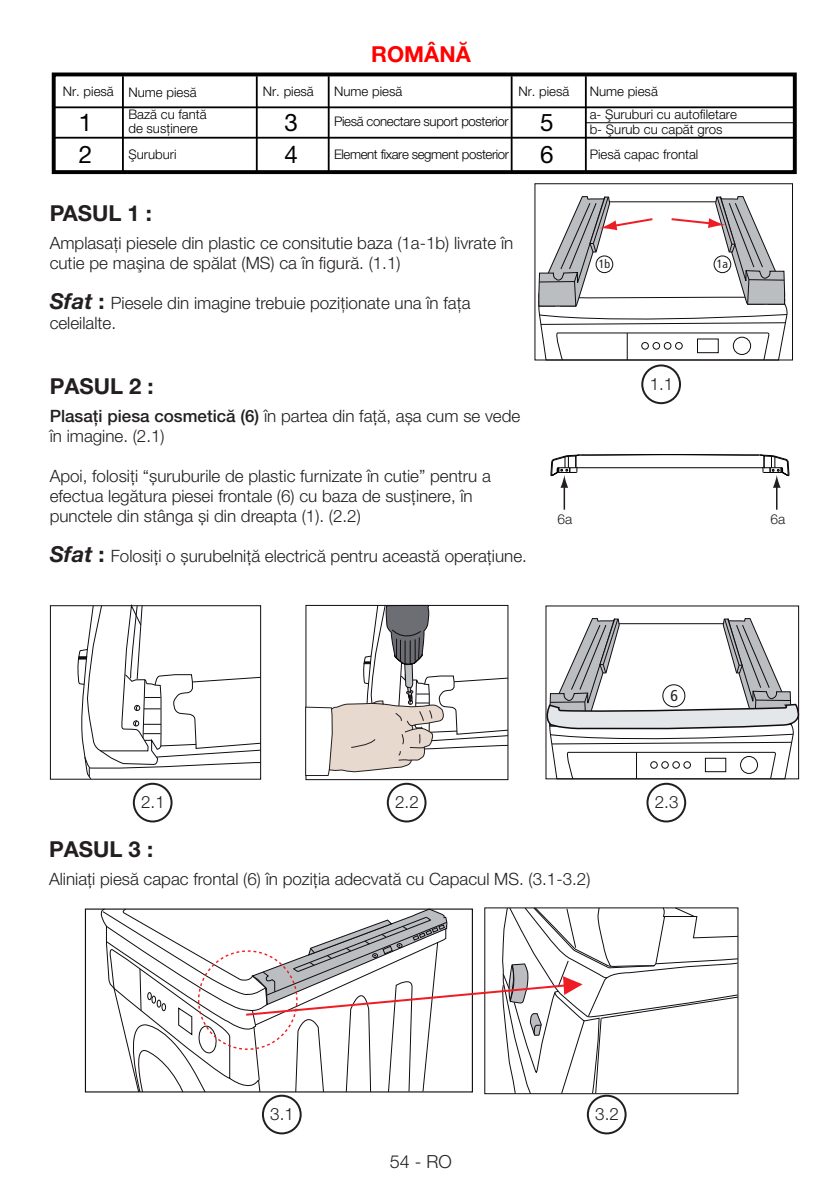
<style>
.page{position:relative;width:840px;height:1191px;background:#fff}
.page>*{position:absolute;margin:0;border:0;box-sizing:border-box;transform-origin:0 0}
.t1{font:24.2px "Helvetica Neue LT Pro";color:#000}
.Normal_Yazi__10pt{font:700 22px "Helvetica Neue LT Pro";color:#231f20}
.Normal_Yazi__10pt-2{font:700 22px "Helvetica Neue CE";color:#231f20}
.Normal_Yazi__10pt-3{font:700 22px "Helvetica Neue CE";color:#f00}
.Girintili_Yazi__10pt{font:300 18px "Helvetica Neue CE";color:#231f20}
.Normal_Yazi__10pt-4{font:300 17px/20px "Helvetica Neue LT Pro";color:#231f20}
.Normal_Yazi__10pt-5{font:300 17px/20px "Helvetica Neue CE";color:#231f20}
.t2{font:condensed 15.8px "Frutiger";color:#231f20}
.t3{font:300 13.8px "Helvetica Neue CE";color:#231f20}
.t4{font:300 13.2px/13.2px "Helvetica Neue CE";color:#000}
.t5{font:300 13.2px "Helvetica Neue CE";letter-spacing:-.025em;color:#000}
.t6{font:300 13.2px "Helvetica Neue CE";letter-spacing:-.03em;color:#000}
.t7{font:condensed 11.8px "Frutiger";color:#231f20}
.s1{font-family:"Helvetica Neue LT Pro";font-weight:700;font-style:italic;font-size:22px}
.s2{font-family:"Helvetica Neue LT Pro";font-weight:700;font-size:22px}
.s3{font-family:"Helvetica Neue CE";font-weight:500}
.s4{font-weight:700;font-style:italic;font-size:22px}
.s5{font-weight:700;font-size:22px}
</style>
<div class="page">
<div style="left:52px;top:72px;width:744px;height:102px;border:4px solid #000"></div>
<hr style="left:122px;top:76px;width:2px;height:95px;background:#000">
<hr style="left:256px;top:76px;width:1px;height:97px;background:#000">
<hr style="left:327px;top:76px;width:2px;height:97px;background:#000">
<hr style="left:510px;top:76px;width:2px;height:97px;background:#000">
<hr style="left:584px;top:76px;width:2px;height:97px;background:#000">
<hr style="left:54px;top:137px;width:739px;height:2px;background:#000">
<hr style="left:54px;top:106px;width:739px;height:2px;background:#000">
<hr style="left:585px;top:122px;width:209px;height:1px;background:#000">
<div style="left:534px;top:183px;width:258px;height:177px;border:1px solid #100b10"></div>
<svg style="left:537px;top:196px;width:250px;height:165px"></svg>
<div style="left:595px;top:256px;width:17px;height:17px;border:1px solid #100b10;border-radius:50%"></div>
<div style="left:713px;top:256px;width:17px;height:17px;border:1px solid #100b10;border-radius:50%"></div>
<svg style="left:545px;top:617px;width:254px;height:162px"></svg>
<div style="left:662px;top:684px;width:23px;height:23px;border:1px solid #100b10;border-radius:50%"></div>
<svg style="left:550px;top:454px;width:239px;height:55px"></svg>
<svg style="left:78px;top:604px;width:183px;height:176px"></svg>
<svg style="left:305px;top:605px;width:203px;height:171px"></svg>
<div style="left:133px;top:782px;width:39px;height:40px;border:2px solid #231f20;border-radius:50%"></div>
<div style="left:262px;top:1094px;width:39px;height:40px;border:2px solid #231f20;border-radius:50%"></div>
<div style="left:586px;top:1094px;width:40px;height:40px;border:2px solid #231f20;border-radius:50%"></div>
<div style="left:386px;top:782px;width:40px;height:40px;border:2px solid #231f20;border-radius:50%"></div>
<div style="left:646px;top:782px;width:39px;height:40px;border:2px solid #231f20;border-radius:50%"></div>
<svg style="left:96px;top:907px;width:642px;height:187px"></svg>
<div style="left:641px;top:364px;width:39px;height:40px;border:2px solid #231f20;border-radius:50%"></div>
<p class="t4" style="left:63px;top:86px;width:135px">Nr. piesă Nume piesă</p>
<p class="t1" style="left:79px;top:107px;width:15px">1</p>
<p class="t4" style="left:128px;top:108px;width:80px">Bază cu fantă de susţinere</p>
<p class="t1" style="left:79px;top:140px;width:15px">2</p>
<p class="t4" style="left:128px;top:147px;width:50px">Şuruburi</p>
<p class="Normal_Yazi__10pt-3" style="left:371px;top:41px;width:101px">ROMÂNĂ</p>
<p class="t4" style="left:263px;top:84px;width:52px">Nr. piesă</p>
<p class="t4" style="left:334px;top:84px;width:70px">Nume piesă</p>
<p class="t1" style="left:284px;top:107px;width:15px">3</p>
<p class="t5" style="left:334px;top:114px;width:176px">Piesă conectare suport posterior</p>
<p class="t1" style="left:284px;top:140px;width:15px">4</p>
<p class="t6" style="left:334px;top:146px;width:176px">Element fixare segment posterior</p>
<p class="t4" style="left:518px;top:84px;width:52px">Nr. piesă</p>
<p class="t4" style="left:589px;top:84px;width:70px">Nume piesă</p>
<p class="t1" style="left:540px;top:107px;width:15px">5</p>
<p class="t4" style="left:589px;top:107px;width:149px;line-height:14.8px">a- Şuruburi cu autofiletare b- Şurub cu capăt gros</p>
<p class="t1" style="left:540px;top:140px;width:15px">6</p>
<p class="t4" style="left:589px;top:147px;width:110px">Piesă capac frontal</p>
<p class="Normal_Yazi__10pt-2" style="left:50px;top:200px;width:104px">PASUL 1 :</p>
<p class="Normal_Yazi__10pt-5" style="left:50px;top:233px;width:465px">Amplasaţi piesele din plastic ce consitutie baza (1a-1b) livrate în cutie pe maşina de spălat (MS) ca în figură. (1.1)</p>
<p class="Normal_Yazi__10pt-5" style="left:50px;top:293px;width:422px"><span class="s1">Sfat</span> <span class="s2">:</span> Piesele din imagine trebuie poziţionate una în faţa celeilalte.</p>
<p class="Normal_Yazi__10pt" style="left:50px;top:373px;width:105px">PASUL 2 :</p>
<p class="Normal_Yazi__10pt-4" style="left:50px;top:406px;width:472px"><span class="s3">Plasaţi piesa cosmetică (6)</span> în partea din faţă, aşa cum se vede în imagine. (2.1)</p>
<p class="Normal_Yazi__10pt-4" style="left:50px;top:466px;width:442px">Apoi, folosiţi “şuruburile de plastic furnizate în cutie” pentru a</p>
<p class="Normal_Yazi__10pt-4" style="left:50px;top:486px;width:424px">efectua legătura piesei frontale (6) cu baza de susţinere, în punctele din stânga și din dreapta (1). (2.2)</p>
<p class="Normal_Yazi__10pt-4" style="left:50px;top:546px;width:478px"><span class="s4">Sfat</span> <span class="s5">:</span> Folosiţi o şurubelniţă electrică pentru această operaţiune.</p>
<p class="t7" style="left:598px;top:257px;width:13px">1b</p>
<p class="t7" style="left:716px;top:257px;width:13px">1a</p>
<p class="Normal_Yazi__10pt-5" style="left:649px;top:373px;width:25px">1.1</p>
<p class="t3" style="left:557px;top:510px;width:16px">6a</p>
<p class="t3" style="left:770px;top:510px;width:16px">6a</p>
<p class="t2" style="left:670px;top:686px;width:9px">6</p>
<p class="Normal_Yazi__10pt-5" style="left:141px;top:792px;width:25px">2.1</p>
<p class="Normal_Yazi__10pt-5" style="left:395px;top:792px;width:25px">2.2</p>
<p class="Normal_Yazi__10pt-5" style="left:654px;top:792px;width:25px">2.3</p>
<p class="Normal_Yazi__10pt" style="left:49px;top:835px;width:105px">PASUL 3 :</p>
<p class="Normal_Yazi__10pt-4" style="left:49px;top:868px;width:542px">Aliniaţi piesă capac frontal (6) în poziţia adecvată cu Capacul MS. (3.1-3.2)</p>
<p class="Normal_Yazi__10pt-5" style="left:270px;top:1103px;width:25px">3.1</p>
<p class="Normal_Yazi__10pt-5" style="left:595px;top:1103px;width:25px">3.2</p>
<p class="Girintili_Yazi__10pt" style="left:389px;top:1150px;width:64px">54 - RO</p>
</div>
